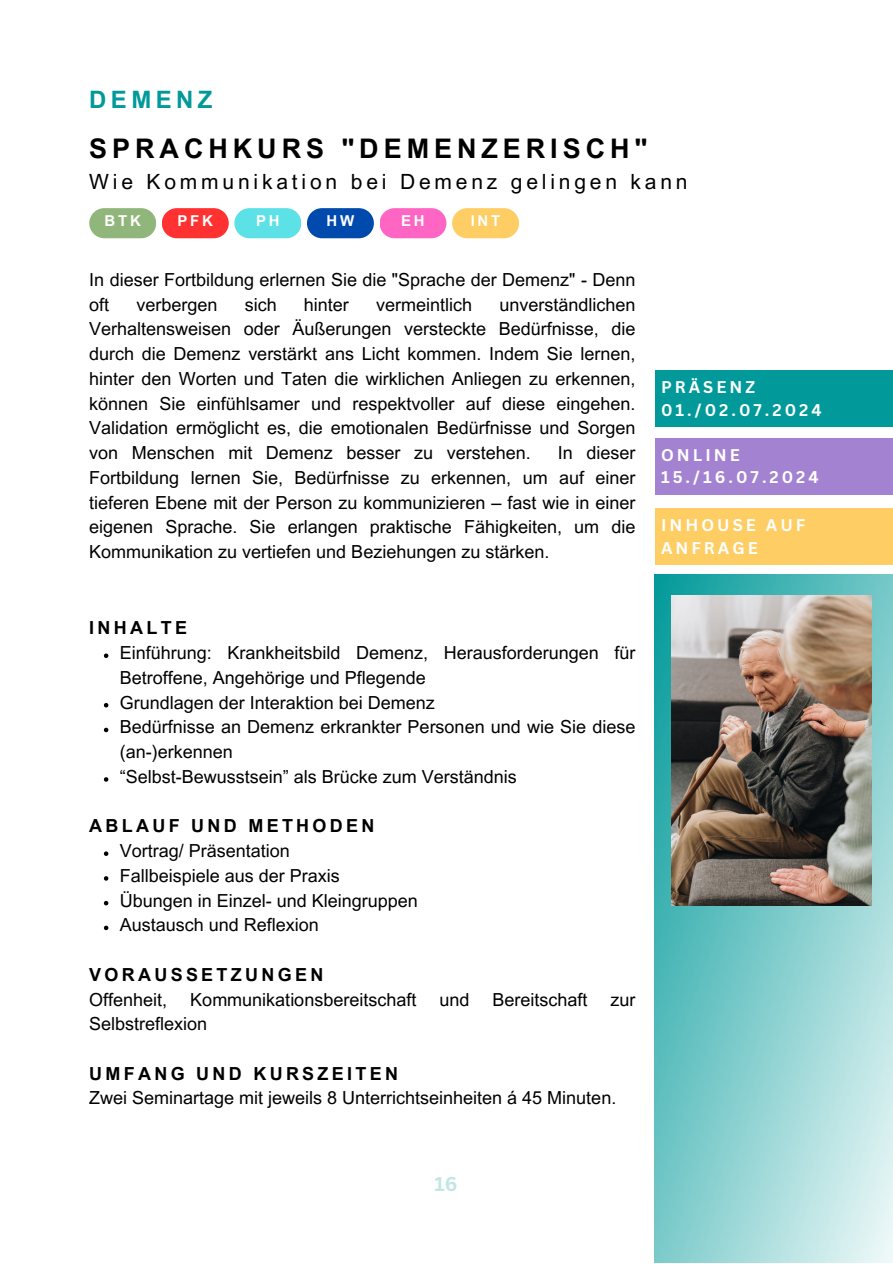
<style>
.page{position:relative;width:893px;height:1264px;background:#fff}
.page>*{position:absolute;margin:0;border:0;box-sizing:border-box;transform-origin:0 0}
.t1{font:700 27px "Arial MT Pro";letter-spacing:.185em;color:#000}
.t2{font:700 24px "Arial MT Pro";letter-spacing:.185em;color:#019999}
.t3{font:21px "Arial MT Pro";letter-spacing:.185em;color:#000}
.t4{font:700 19.5px "Canva Sans";color:#c2e6e3}
.t5{font:18px/24.8px "Arial MT Pro";color:#000}
.t6{font:700 18px "Arial MT Pro";letter-spacing:.185em;color:#000}
.t7{font:700 16.5px "Canva Sans";letter-spacing:.185em;color:#fff}
.t8{font:700 15px "Arial MT Pro";letter-spacing:.185em;color:#fff}
</style>
<div class="page">
<div style="left:655px;top:370px;width:237px;height:57px;background:#019999"></div>
<div style="left:89px;top:208px;width:67px;height:30px;background:#91b67b;border-radius:15px"></div>
<svg style="left:655px;top:574px;width:237px;height:688px;background:#8bd0d0"></svg>
<div style="left:162px;top:208px;width:67px;height:30px;background:#ff3131;border-radius:15px"></div>
<div style="left:234px;top:208px;width:67px;height:30px;background:#5ce1e6;border-radius:15px"></div>
<div style="left:307px;top:208px;width:67px;height:30px;background:#004aad;border-radius:15px"></div>
<div style="left:379px;top:208px;width:67px;height:30px;background:#ff66c4;border-radius:15px"></div>
<div style="left:452px;top:208px;width:67px;height:30px;background:#fecd64;border-radius:15px"></div>
<div style="left:655px;top:438px;width:237px;height:56px;background:#a383d1"></div>
<img style="left:671px;top:595px;width:200px;height:310px">
<div style="left:655px;top:508px;width:237px;height:57px;background:#fecd64"></div>
<svg style="left:104px;top:653px;width:4px;height:5px"></svg>
<svg style="left:104px;top:703px;width:4px;height:4px"></svg>
<svg style="left:104px;top:727px;width:4px;height:5px"></svg>
<svg style="left:104px;top:777px;width:4px;height:4px"></svg>
<svg style="left:104px;top:851px;width:4px;height:5px"></svg>
<svg style="left:104px;top:876px;width:4px;height:4px"></svg>
<svg style="left:104px;top:900px;width:4px;height:5px"></svg>
<svg style="left:104px;top:925px;width:4px;height:5px"></svg>
<p class="t2" style="left:89px;top:91px;width:125px">DEMENZ</p>
<p class="t1" style="left:89px;top:138px;width:559px">SPRACHKURS "DEMENZERISCH"</p>
<p class="t3" style="left:89px;top:174px;width:599px">Wie Kommunikation bei Demenz gelingen kann</p>
<p class="t8" style="left:105px;top:215px;width:38px">BTK</p>
<p class="t8" style="left:177px;top:215px;width:37px">PFK</p>
<p class="t8" style="left:256px;top:215px;width:25px">PH</p>
<p class="t8" style="left:326px;top:215px;width:29px">HW</p>
<p class="t8" style="left:401px;top:215px;width:25px">EH</p>
<p class="t8" style="left:470px;top:215px;width:31px">INT</p>
<p class="t5" style="left:89px;top:269px;width:547px">In dieser Fortbildung erlernen Sie die "Sprache der Demenz" - Denn oft</p>
<p class="t5" style="left:89px;top:294px;width:547px;text-align:justify;text-indent:410px">unverständlichen Verhaltensweisen oder Äußerungen versteckte Bedürfnisse, die durch die Demenz verstärkt ans Licht kommen. Indem Sie lernen, hinter den Worten und Taten die wirklichen Anliegen zu erkennen, können Sie einfühlsamer und respektvoller auf diese eingehen.<br>Validation ermöglicht es, die emotionalen Bedürfnisse und Sorgen von Menschen mit Demenz besser zu verstehen.</p>
<p class="t5" style="left:136px;top:294px;width:82px">verbergen</p>
<p class="t5" style="left:245px;top:294px;width:33px">sich</p>
<p class="t5" style="left:304px;top:294px;width:46px">hinter</p>
<p class="t5" style="left:376px;top:294px;width:97px">vermeintlich</p>
<p class="t5" style="left:89px;top:442px;width:547px;text-align:justify;text-indent:468px">In dieser Fortbildung lernen Sie, Bedürfnisse zu erkennen, um auf einer tieferen Ebene mit der Person zu kommunizieren – fast wie in einer eigenen Sprache. Sie erlangen praktische Fähigkeiten, um die Kommunikation zu vertiefen und Beziehungen zu stärken.</p>
<p class="t6" style="left:89px;top:621px;width:99px">INHALTE</p>
<p class="t5" style="left:120px;top:642px;width:517px">Einführung: Krankheitsbild Demenz, Herausforderungen für<br>Betroffene, Angehörige und Pflegende</p>
<p class="t5" style="left:120px;top:692px;width:316px">Grundlagen der Interaktion bei Demenz</p>
<p class="t5" style="left:120px;top:717px;width:517px">Bedürfnisse an Demenz erkrankter Personen und wie Sie diese (an-)erkennen</p>
<p class="t5" style="left:120px;top:766px;width:398px">“Selbst-Bewusstsein” als Brücke zum Verständnis</p>
<p class="t6" style="left:89px;top:819px;width:287px">ABLAUF UND METHODEN</p>
<p class="t5" style="left:120px;top:840px;width:171px">Vortrag/ Präsentation</p>
<p class="t5" style="left:120px;top:865px;width:221px">Fallbeispiele aus der Praxis</p>
<p class="t5" style="left:120px;top:890px;width:299px">Übungen in Einzel- und Kleingruppen</p>
<p class="t5" style="left:120px;top:914px;width:200px">Austausch und Reflexion</p>
<p class="t6" style="left:89px;top:967px;width:235px">VORAUSSETZUNGEN</p>
<p class="t5" style="left:89px;top:989px;width:79px">Offenheit,</p>
<p class="t5" style="left:190px;top:989px;width:227px">Kommunikationsbereitschaft</p>
<p class="t5" style="left:439px;top:989px;width:31px">und</p>
<p class="t5" style="left:492px;top:989px;width:96px">Bereitschaft</p>
<p class="t5" style="left:610px;top:989px;width:26px">zur</p>
<p class="t5" style="left:89px;top:1013px;width:119px">Selbstreflexion</p>
<p class="t6" style="left:89px;top:1066px;width:310px">UMFANG UND KURSZEITEN</p>
<p class="t5" style="left:89px;top:1087px;width:528px">Zwei Seminartage mit jeweils 8 Unterrichtseinheiten á 45 Minuten.</p>
<p class="t7" style="left:661px;top:375px;width:96px">PRÄSENZ</p>
<p class="t7" style="left:661px;top:398px;width:162px">01./02.07.2024</p>
<p class="t7" style="left:661px;top:443px;width:80px">ONLINE</p>
<p class="t7" style="left:661px;top:465px;width:159px">15./16.07.2024</p>
<p class="t7" style="left:661px;top:513px;width:146px">INHOUSE AUF</p>
<p class="t7" style="left:661px;top:536px;width:98px">ANFRAGE</p>
<p class="t4" style="left:434px;top:1170px;width:24px">16</p>
</div>
